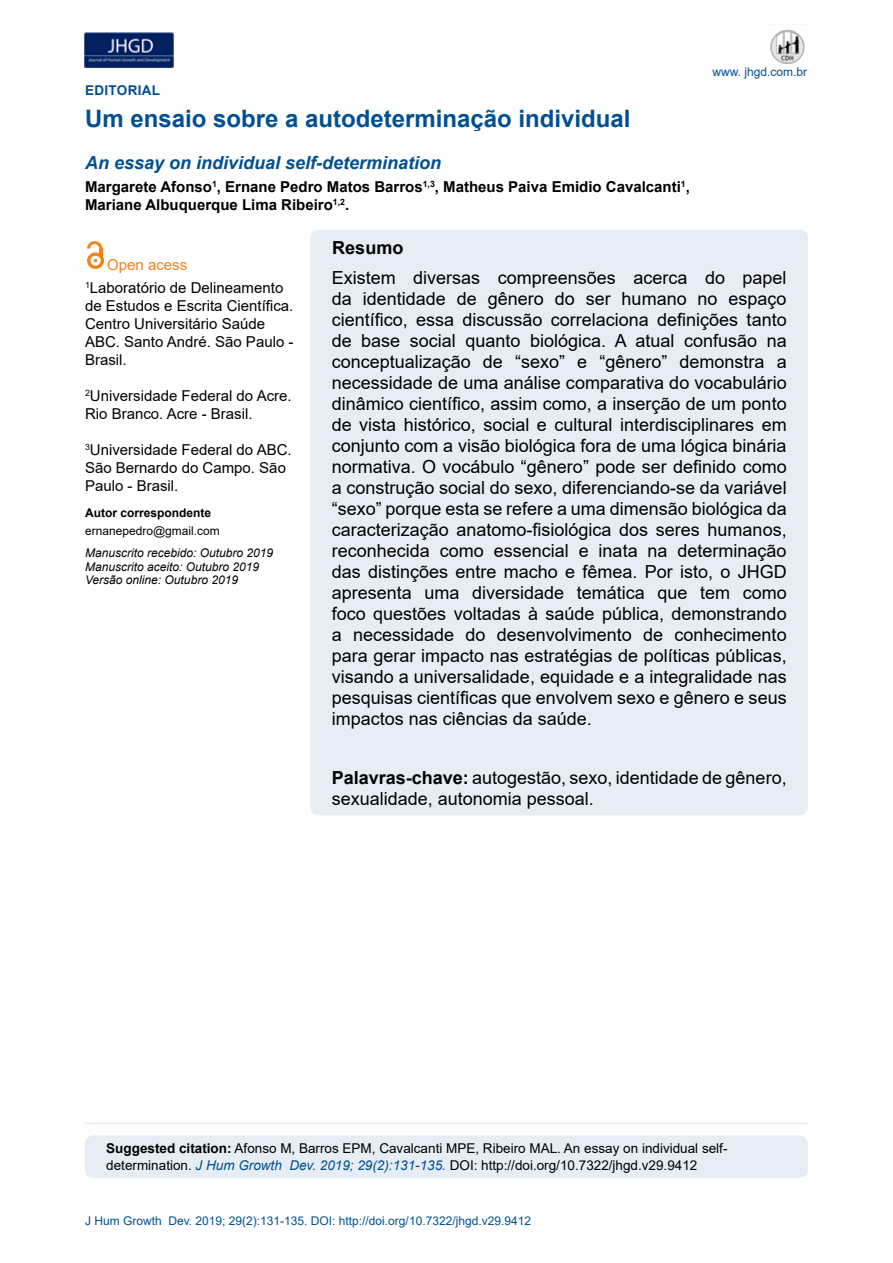
<style>
.page{position:relative;width:893px;height:1263px;background:#fff}
.page>*{position:absolute;margin:0;border:0;box-sizing:border-box;transform-origin:0 0}
.t1{font:700 24px "Arial";color:#004f91}
.t2{font:18px/21px "Arial";color:#000;text-align:justify}
.t3{font:italic 700 18px "Arial";color:#004f91}
.t4{font:700 18px "Arial";color:#000}
.t5{font:15px/18px "Arial";color:#000}
.t6{font:700 15px/18px "Arial";color:#000}
.t7{font:15px "Arial";color:#f0831e}
.t8{font:13.5px/16.5px "Arial";color:#000}
.t9{font:700 13.5px "Arial";letter-spacing:.02em;color:#004f91}
.t10{font:12px "Arial";color:#004f91}
.t11{font:italic 12px/13.5px "Arial";color:#000}
.t12{font:12px "Arial";color:#000}
.t13{font:700 12px "Arial";color:#000}
.s1{font-weight:700}
.s2{font-style:italic;color:#004f91}
</style>
<div class="page">
<img style="left:84px;top:32px;width:89px;height:35px">
<img style="left:770px;top:29px;width:35px;height:35px">
<div style="left:310px;top:230px;width:498px;height:585px;background:#e6edf4;border-radius:9px"></div>
<div style="left:85px;top:1135px;width:723px;height:43px;background:#e6edf4;border-radius:9px"></div>
<div style="left:87px;top:252px;width:17px;height:17px;background:#f68212;border-radius:50%"></div>
<svg style="left:90px;top:256px;width:11px;height:10px"></svg>
<svg style="left:87px;top:241px;width:15px;height:21px"></svg>
<hr style="left:85px;top:1123px;width:723px;height:1px;background:#e6edf4">
<p class="t9" style="left:85px;top:81px;width:76px">EDITORIAL</p>
<h1 class="t1" style="left:85px;top:102px;width:547px">Um ensaio sobre a autodeterminação individual</h1>
<p class="t3" style="left:85px;top:151px;width:358px">An essay on individual self-determination</p>
<p class="t6" style="left:85px;top:178px;width:606px">Margarete Afonso<sup>1</sup>, Ernane Pedro Matos Barros<sup>1,3</sup>, Matheus Paiva Emidio Cavalcanti<sup>1</sup>,<br>Mariane Albuquerque Lima Ribeiro<sup>1,2</sup>.</p>
<p class="t10" style="left:712px;top:64px;width:96px">www. jhgd.com.br</p>
<p class="t7" style="left:107px;top:254px;width:82px">Open acess</p>
<p class="t5" style="left:85px;top:278px;width:210px"><sup>1</sup>Laboratório de Delineamento de Estudos e Escrita Científica.<br>Centro Universitário Saúde<br>ABC. Santo André. São Paulo -<br>Brasil.</p>
<p class="t5" style="left:85px;top:386px;width:208px"><sup>2</sup>Universidade Federal do Acre.<br>Rio Branco. Acre - Brasil.</p>
<p class="t5" style="left:85px;top:440px;width:208px"><sup>3</sup>Universidade Federal do ABC.<br>São Bernardo do Campo. São<br>Paulo - Brasil.</p>
<p class="t13" style="left:85px;top:505px;width:128px">Autor correspondente</p>
<p class="t12" style="left:85px;top:523px;width:136px">ernanepedro@gmail.com</p>
<p class="t11" style="left:85px;top:546px;width:190px">Manuscrito recebido: Outubro 2019<br>Manuscrito aceito: Outubro 2019<br>Versão online: Outubro 2019</p>
<p class="t4" style="left:332px;top:235px;width:73px">Resumo</p>
<p class="t2" style="left:332px;top:267px;width:456px">Existem diversas compreensões acerca do papel da identidade de gênero do ser humano no espaço científico, essa discussão correlaciona definições tanto de base social quanto biológica. A atual confusão na conceptualização de “sexo” e “gênero” demonstra a necessidade de uma análise comparativa do vocabulário dinâmico científico, assim como, a inserção de um ponto de vista histórico, social e cultural interdisciplinares em conjunto com a visão biológica fora de uma lógica binária normativa. O vocábulo “gênero” pode ser definido como a construção social do sexo, diferenciando-se da variável “sexo” porque esta se refere a uma dimensão biológica da caracterização anatomo-fisiológica dos seres humanos, reconhecida como essencial e inata na determinação das distinções entre macho e fêmea. Por isto, o JHGD apresenta uma diversidade temática que tem como foco questões voltadas à saúde pública, demonstrando a necessidade do desenvolvimento de conhecimento para gerar impacto nas estratégias de políticas públicas, visando a universalidade, equidade e a integralidade nas pesquisas científicas que envolvem sexo e gênero e seus impactos nas ciências da saúde.</p>
<p class="t2" style="left:332px;top:767px;width:456px"><span class="s1">Palavras-chave:</span> autogestão, sexo, identidade de gênero, sexualidade, autonomia pessoal.</p>
<p class="t8" style="left:106px;top:1140px;width:623px"><span class="s1">Suggested citation:</span> Afonso M, Barros EPM, Cavalcanti MPE, Ribeiro MAL. An essay on individual self&shy;determination. <span class="s2">J Hum Growth Dev. 2019; 29(2):131-135.</span> DOI: http://doi.org/10.7322/jhgd.v29.9412</p>
<p class="t10" style="left:85px;top:1212px;width:448px">J Hum Growth Dev. 2019; 29(2):131-135. DOI: http://doi.org/10.7322/jhgd.v29.9412</p>
</div>
